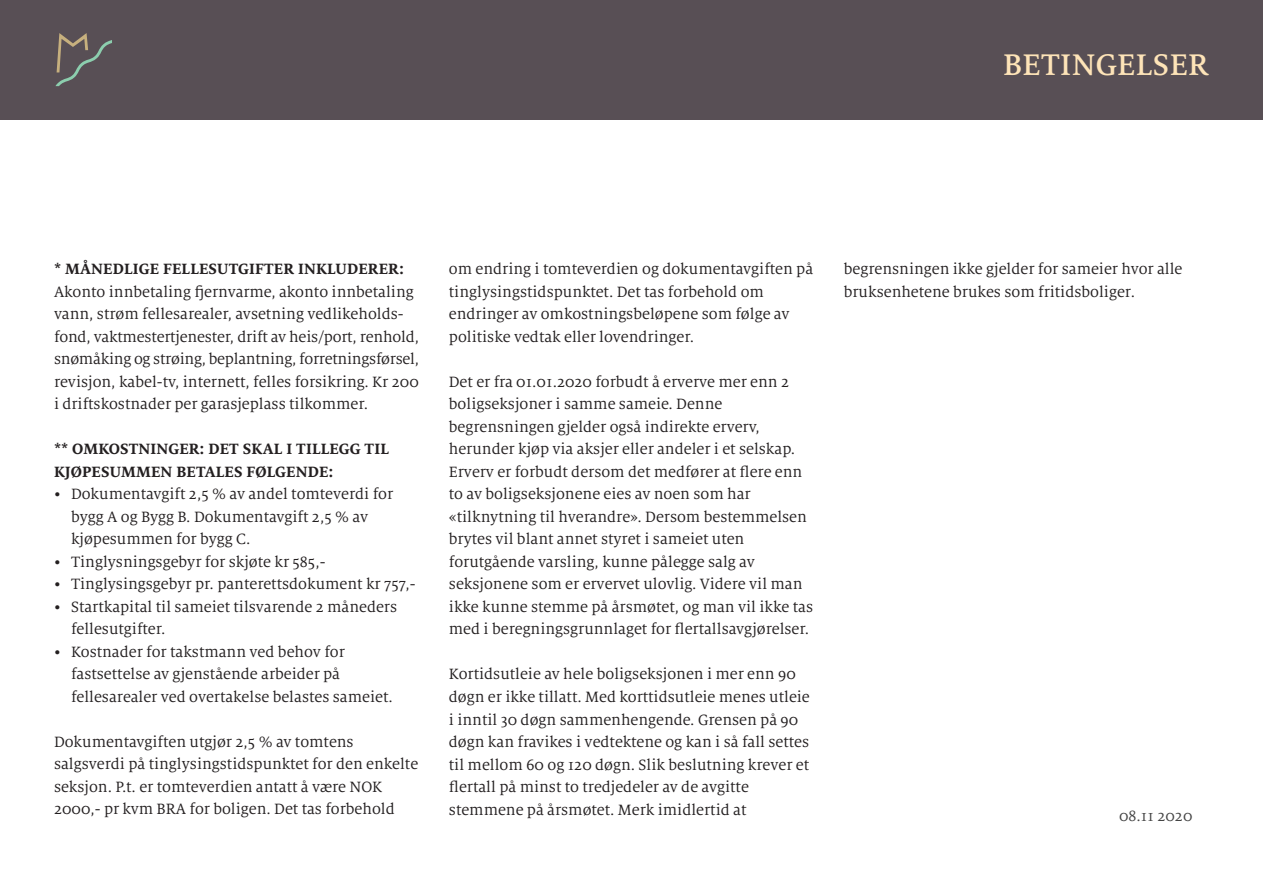
<style>
.page{position:relative;width:1263px;height:893px;background:#fff}
.page>*{position:absolute;margin:0;border:0;box-sizing:border-box;transform-origin:0 0}
.t1{font:500 33px "Milo Serif OT";letter-spacing:.01em;color:#fee4b8}
.t2{font:16.5px/22.5px "Milo Serif OT";color:#231f20}
.t3{font:700 16.5px/22.5px "Milo Serif OT";letter-spacing:.01em;color:#231f20}
.t4{font:16.5px "Milo Serif OT";color:#444}
</style>
<div class="page">
<div style="left:0;top:0;width:1263px;height:119px;background:#584f55"></div>
<svg style="left:56px;top:33px;width:56px;height:53px"></svg>
<h1 class="t1" style="left:1003px;top:47px;width:207px">BETINGELSER</h1>
<p class="t3" style="left:54px;top:258px;width:352px">* MÅNEDLIGE FELLESUTGIFTER INKLUDERER:</p>
<p class="t2" style="left:54px;top:281px;width:367px">Akonto innbetaling fjernvarme, akonto innbetaling vann, strøm fellesarealer, avsetning vedlikeholds&shy;fond, vaktmestertjenester, drift av heis/port, renhold, snømåking og strøing, beplantning, forretningsførsel, revisjon, kabel-tv, internett, felles forsikring. Kr 200 i driftskostnader per garasjeplass tilkommer.</p>
<p class="t3" style="left:54px;top:438px;width:336px">** OMKOSTNINGER: DET SKAL I TILLEGG TIL<br>KJØPESUMMEN BETALES FØLGENDE:</p>
<p class="t2" style="left:71px;top:483px;width:324px;text-indent:-17px">• Dokumentavgift 2,5 % av andel tomteverdi for bygg A og Bygg B. Dokumentavgift 2,5 % av kjøpesummen for bygg C.</p>
<p class="t2" style="left:54px;top:551px;width:273px">• Tinglysningsgebyr for skjøte kr 585,-</p>
<p class="t2" style="left:54px;top:573px;width:363px">• Tinglysingsgebyr pr. panterettsdokument kr 757,-</p>
<p class="t2" style="left:71px;top:596px;width:328px;text-indent:-17px">• Startkapital til sameiet tilsvarende 2 måneders fellesutgifter.</p>
<p class="t2" style="left:71px;top:641px;width:323px;text-indent:-17px">• Kostnader for takstmann ved behov for fastsettelse av gjenstående arbeider på fellesarealer ved overtakelse belastes sameiet.</p>
<p class="t2" style="left:54px;top:731px;width:366px">Dokumentavgiften utgjør 2,5 % av tomtens salgsverdi på tinglysingstidspunktet for den enkelte seksjon. P.t. er tomteverdien antatt å være NOK 2000,- pr kvm BRA for boligen. Det tas forbehold</p>
<p class="t2" style="left:449px;top:258px;width:366px">om endring i tomteverdien og dokumentavgiften på tinglysingstidspunktet. Det tas forbehold om endringer av omkostningsbeløpene som følge av politiske vedtak eller lovendringer.</p>
<p class="t2" style="left:449px;top:371px;width:366px">Det er fra 01.01.2020 forbudt å erverve mer enn 2 boligseksjoner i samme sameie. Denne begrensningen gjelder også indirekte erverv, herunder kjøp via aksjer eller andeler i et selskap.<br>Erverv er forbudt dersom det medfører at flere enn to av boligseksjonene eies av noen som har «tilknytning til hverandre». Dersom bestemmelsen brytes vil blant annet styret i sameiet uten forutgående varsling, kunne pålegge salg av seksjonene som er ervervet ulovlig. Videre vil man ikke kunne stemme på årsmøtet, og man vil ikke tas med i beregningsgrunnlaget for flertallsavgjørelser.</p>
<p class="t2" style="left:449px;top:663px;width:362px">Kortidsutleie av hele boligseksjonen i mer enn 90 døgn er ikke tillatt. Med korttidsutleie menes utleie i inntil 30 døgn sammenhengende. Grensen på 90 døgn kan fravikes i vedtektene og kan i så fall settes til mellom 60 og 120 døgn. Slik beslutning krever et flertall på minst to tredjedeler av de avgitte stemmene på årsmøtet. Merk imidlertid at</p>
<p class="t2" style="left:844px;top:258px;width:340px">begrensningen ikke gjelder for sameier hvor alle bruksenhetene brukes som fritidsboliger.</p>
<p class="t4" style="left:1119px;top:807px;width:75px">08.11 2020</p>
</div>
